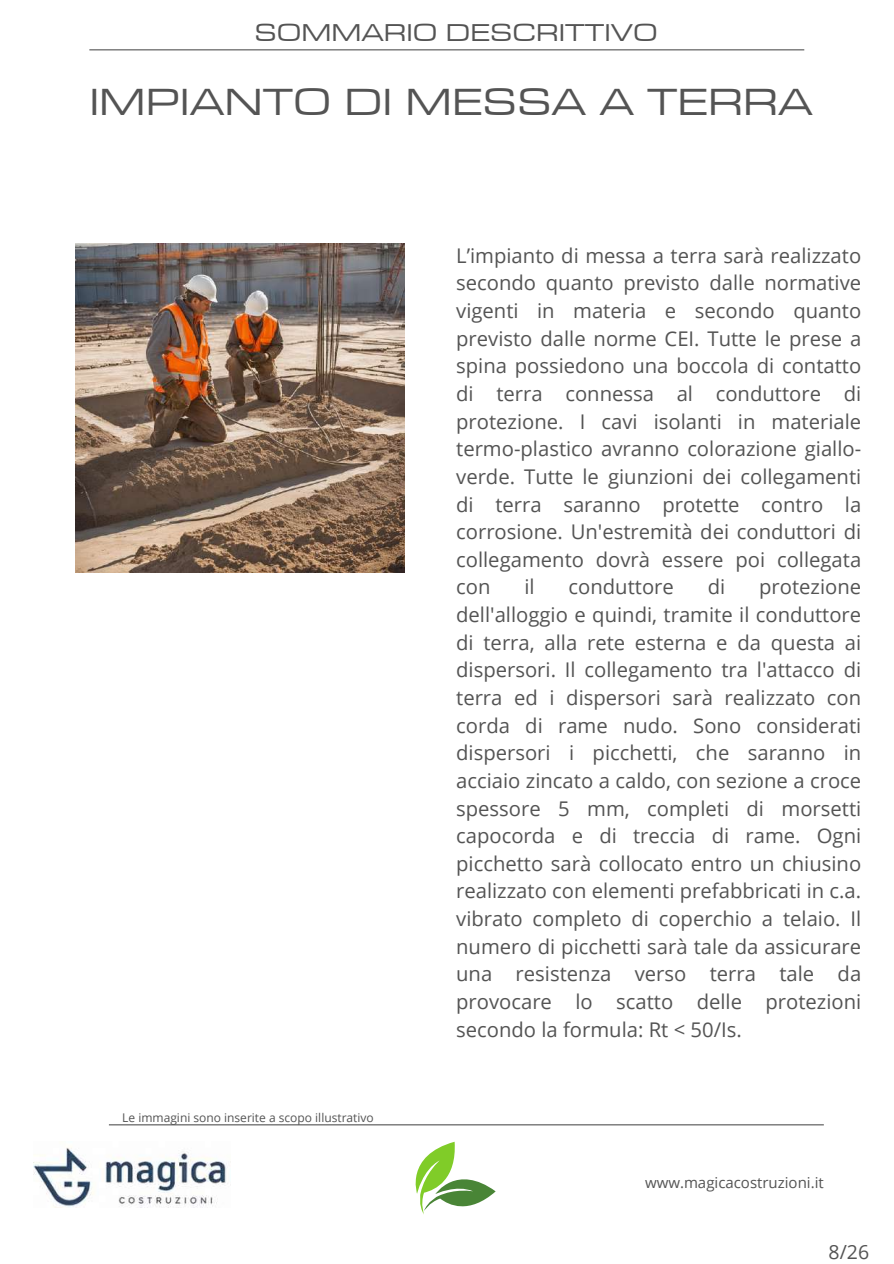
<style>
.page{position:relative;width:894px;height:1264px;background:#fff}
.page>*{position:absolute;margin:0;border:0;box-sizing:border-box;transform-origin:0 0}
.t1{font:46.5px "Arian LT";color:#545454}
.t2{font:30px "Arian LT";color:#545454}
.t3{font:20.25px/27.6px "Open Sans";color:#545454;text-align:justify}
.t4{font:19.5px "Open Sans";color:#545454}
.t5{font:15px "Open Sans";color:#545454}
.t6{font:12px "Open Sans";color:#545454}
</style>
<div class="page">
<hr style="left:89px;top:49px;width:715px;height:1px;background:#545454">
<img style="left:76px;top:243px;width:328px;height:329px">
<hr style="left:109px;top:1124px;width:714px;height:1px;background:#545454">
<img style="left:33px;top:1147px;width:193px;height:59px">
<svg style="left:415px;top:1141px;width:80px;height:73px"></svg>
<h2 class="t2" style="left:254px;top:13px;width:405px">SOMMARIO DESCRITTIVO</h2>
<h1 class="t1" style="left:89px;top:72px;width:725px">IMPIANTO DI MESSA A TERRA</h1>
<p class="t6" style="left:122px;top:1109px;width:253px">Le immagini sono inserite a scopo illustrativo</p>
<p class="t3" style="left:456px;top:241px;width:406px">L’impianto di messa a terra sarà realizzato secondo quanto previsto dalle normative vigenti in materia e secondo quanto previsto dalle norme CEI. Tutte le prese a spina possiedono una boccola di contatto di terra connessa al conduttore di protezione. I cavi isolanti in materiale termo-plastico avranno colorazione giallo&shy;verde. Tutte le giunzioni dei collegamenti di terra saranno protette contro la corrosione. Un'estremità dei conduttori di collegamento dovrà essere poi collegata con</p>
<p class="t3" style="left:524px;top:572px;width:12px">il</p>
<p class="t3" style="left:568px;top:572px;width:107px">conduttore</p>
<p class="t3" style="left:707px;top:572px;width:19px">di</p>
<p class="t3" style="left:456px;top:572px;width:406px;text-indent:303px">protezione dell'alloggio e quindi, tramite il conduttore di terra, alla rete esterna e da questa ai dispersori. Il collegamento tra l'attacco di terra ed i dispersori sarà realizzato con corda di rame nudo. Sono considerati dispersori i picchetti, che saranno in acciaio zincato a caldo, con sezione a croce spessore 5 mm, completi di morsetti capocorda e di treccia di rame. Ogni picchetto sarà collocato entro un chiusino realizzato con elementi prefabbricati in c.a. vibrato completo di coperchio a telaio. Il numero di picchetti sarà tale da assicurare una resistenza verso terra tale da provocare lo scatto delle protezioni secondo la formula: Rt &lt; 50/Is.</p>
<p class="t5" style="left:644px;top:1172px;width:180px">www.magicacostruzioni.it</p>
<p class="t4" style="left:828px;top:1237px;width:42px">8/26</p>
</div>
